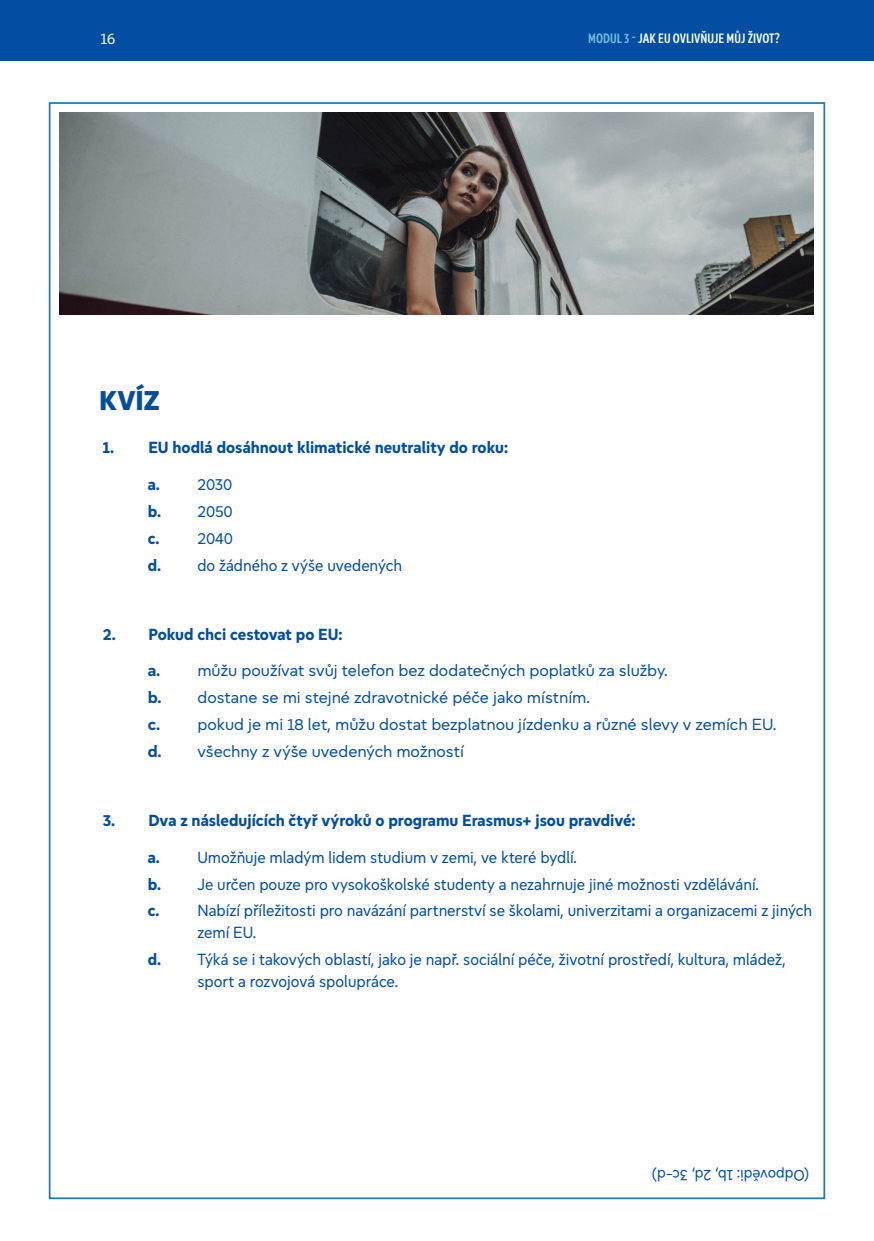
<style>
.page{position:relative;width:874px;height:1241px;background:#fff}
.page>*{position:absolute;margin:0;border:0;box-sizing:border-box;transform-origin:0 0}
.t1{font:800 28px "Europea Eco";color:#034ea2}
.t2{font:16.62px/26.8px "Europea Eco";color:#034ea2}
.t3{font:16.62px/26.8px "Europea";color:#034ea2}
.t4{font:700 16.62px "Europea Eco";color:#034ea2}
.t5{font:15.75px "Europea Eco";color:#034ea2}
.t6{font:15.75px "Europea Eco";color:#fff}
.t7{font:600 14px "Europea Narrow";color:#fff}
.s1{color:#78bddf}
.s2{font-weight:700}
</style>
<div class="page">
<hr style="left:873px;top:0;width:1px;height:61px;background:#034ea2">
<div style="left:0;top:0;width:873px;height:61px;background:#034ea2"></div>
<img style="left:59px;top:113px;width:754px;height:201px">
<p class="t6" style="left:101px;top:27px;width:16px">16</p>
<p class="t7" style="left:588px;top:28px;width:193px"><span class="s1">MODUL 3 -</span> JAK EU OVLIVŇUJE MŮJ ŽIVOT?</p>
<h1 class="t1" style="left:99px;top:379px;width:62px">KVÍZ</h1>
<p class="t4" style="left:103px;top:435px;width:407px">1. EU hodlá dosáhnout klimatické neutrality do roku:</p>
<p class="t2" style="left:148px;top:469px;width:255px"><span class="s2">a.</span> 2030<br><span class="s2">b.</span> 2050<br><span class="s2">c.</span> 2040<br><span class="s2">d.</span> do žádného z výše uvedených</p>
<p class="t4" style="left:103px;top:621px;width:241px">2. Pokud chci cestovat po EU:</p>
<p class="t3" style="left:148px;top:656px;width:630px"><span class="s2">a.</span> můžu používat svůj telefon bez dodatečných poplatků za služby.<br><span class="s2">b.</span> dostane se mi stejné zdravotnické péče jako místním.<br><span class="s2">c.</span> pokud je mi 18 let, můžu dostat bezplatnou jízdenku a různé slevy v zemích EU. <span class="s2">d.</span> všechny z výše uvedených možností</p>
<p class="t4" style="left:103px;top:807px;width:534px">3. Dva z následujících čtyř výroků o programu Erasmus+ jsou pravdivé:</p>
<p class="t2" style="left:148px;top:842px;width:665px"><span class="s2">a.</span> Umožňuje mladým lidem studium v zemi, ve které bydlí.<br><span class="s2">b.</span> Je určen pouze pro vysokoškolské studenty a nezahrnuje jiné možnosti vzdělávání.<br><span class="s2">c.</span> Nabízí příležitosti pro navázání partnerství se školami, univerzitami a organizacemi z jiných</p>
<p class="t2" style="left:148px;top:918px;width:639px;text-indent:50px">zemí EU.<br><span class="s2">d.</span> Týká se i takových oblastí, jako je např. sociální péče, životní prostředí, kultura, mládež,</p>
<p class="t2" style="left:197px;top:966px;width:202px">sport a rozvojová spolupráce.</p>
<p class="t5" style="left:808px;top:1186px;width:158px;rotate:-180deg">(Odpovědi: 1b, 2d, 3c-d)</p>
</div>
